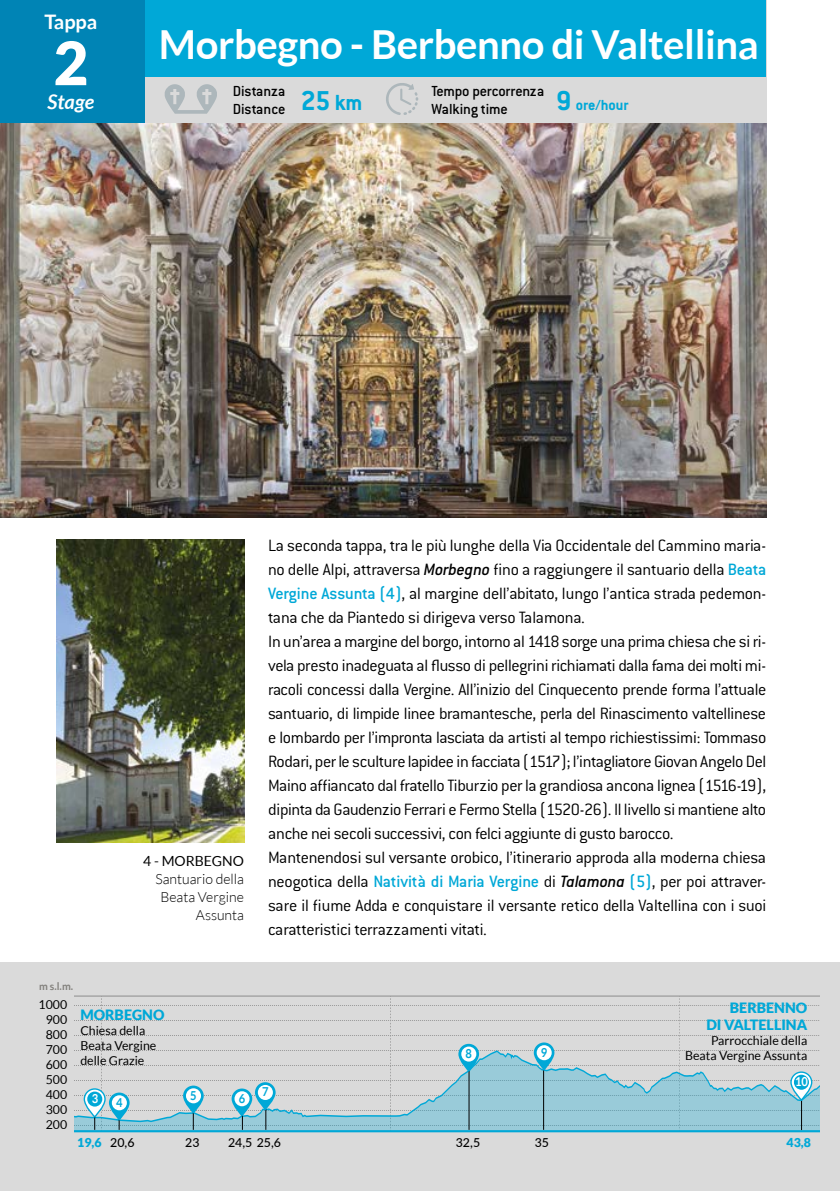
<style>
.page{position:relative;width:840px;height:1191px;background:#fff}
.page>*{position:absolute;margin:0;border:0;box-sizing:border-box;transform-origin:0 0}
.t1{font:900 60px "Lato";color:#fff}
.t2{font:700 40px "Lato";letter-spacing:-.01em;color:#fff}
.t3{font:700 20px "Lato";color:#fff}
.t4{font:italic 700 20px "Lato";color:#fff}
.t5{font:300 18px/24px "Conduit ITC";letter-spacing:-.02em;color:#000}
.t6{font:500 16px/18px "Conduit ITC";letter-spacing:-.01em;color:#000}
.t7{font:700 16px "Conduit ITC";color:#00a8d7}
.t8{font:900 14.2px/17.2px "Lato";color:#00a8d7;text-align:right}
.t9{font:300 14px/18px "Lato";color:#000;text-align:right}
.t10{font:14px "Lato";color:#000}
.t11{font:12.4px/15px "Lato";color:#000;text-align:center}
.t12{font:500 12.4px "Lato";color:#000}
.t13{font:900 12.4px "Lato";color:#00a8d7}
.t14{font:700 12.4px "Lato";color:#00a8d7;scale:.9 1}
.t15{font:700 12.4px "Lato";color:#fff;scale:.9 1}
.t16{font:700 10.4px "Lato";color:#83817d}
.s1{font-size:30px}
.s2{font-weight:500;font-style:italic}
.s3{font-weight:500;color:#00a8d7}
.s4{font-weight:500;color:#000}
</style>
<div class="page">
<img style="left:0;top:122px;width:765px;height:396px">
<div style="left:125px;top:0;width:640px;height:122px;background:#dadada"></div>
<div style="left:120px;top:0;width:645px;height:76px;background:#00a8d7"></div>
<div style="left:0;top:962px;width:839px;height:229px;background:#dadada"></div>
<div style="left:0;top:0;width:144px;height:122px;background:#0084b5"></div>
<svg style="left:164px;top:84px;width:53px;height:30px"></svg>
<svg style="left:386px;top:83px;width:32px;height:32px"></svg>
<hr style="left:75px;top:995px;width:743px;height:1px;background:#000">
<hr style="left:75px;top:1130px;width:743px;height:2px;background:#00a8d7">
<svg style="left:75px;top:996px;width:743px;height:134px"></svg>
<hr style="left:800px;top:1100px;width:1px;height:30px;background:#000">
<svg style="left:109px;top:1092px;width:20px;height:28px"></svg>
<div style="left:112px;top:1095px;width:15px;height:15px;background:#fff;border-radius:50%"></div>
<svg style="left:183px;top:1085px;width:21px;height:28px"></svg>
<div style="left:186px;top:1088px;width:15px;height:15px;background:#fff;border-radius:50%"></div>
<svg style="left:458px;top:1043px;width:21px;height:28px"></svg>
<div style="left:461px;top:1046px;width:15px;height:15px;background:#fff;border-radius:50%"></div>
<svg style="left:533px;top:1042px;width:21px;height:28px"></svg>
<div style="left:536px;top:1045px;width:15px;height:15px;background:#fff;border-radius:50%"></div>
<svg style="left:231px;top:1088px;width:21px;height:28px"></svg>
<div style="left:234px;top:1091px;width:15px;height:15px;background:#fff;border-radius:50%"></div>
<svg style="left:255px;top:1082px;width:20px;height:28px"></svg>
<div style="left:258px;top:1085px;width:15px;height:15px;background:#fff;border-radius:50%"></div>
<svg style="left:84px;top:1088px;width:22px;height:29px"></svg>
<div style="left:87px;top:1091px;width:15px;height:15px;background:#00a8d7;border-radius:50%"></div>
<svg style="left:789px;top:1071px;width:22px;height:29px"></svg>
<div style="left:793px;top:1074px;width:15px;height:15px;background:#00a8d7;border-radius:50%"></div>
<img style="left:57px;top:539px;width:187px;height:303px">
<p class="t3" style="left:44px;top:10px;width:54px">Tappa</p>
<h1 class="t1" style="left:53px;top:28px;width:36px">2</h1>
<p class="t4" style="left:48px;top:90px;width:48px">Stage</p>
<h2 class="t2" style="left:159px;top:21px;width:601px">Morbegno - Berbenno di Valtellina</h2>
<p class="t6" style="left:232px;top:82px;width:131px">Distanza<br>Distance <sup>25</sup> <sup>km</sup></p>
<p class="t6" style="left:431px;top:82px;width:114px">Tempo percorrenza<br>Walking time</p>
<p class="t7" style="left:556px;top:96px;width:74px"><span class="s1">9</span> ore/hour</p>
<p class="t16" style="left:39px;top:980px;width:36px">m s.l.m.</p>
<p class="t10" style="left:143px;top:853px;width:102px">4 - MORBEGNO</p>
<p class="t9" style="left:155px;top:870px;width:90px">Santuario della<br>Beata Vergine<br>Assunta</p>
<p class="t5" style="left:268px;top:534px;width:499px">La seconda tappa, tra le più lunghe della Via Occidentale del Cammino maria&shy;no delle Alpi, attraversa <span class="s2">Morbegno</span> fino a raggiungere il santuario della <span class="s3">Beata Vergine Assunta (4)</span>, al margine dell’abitato, lungo l’antica strada pedemon&shy;tana che da Piantedo si dirigeva verso Talamona.<br>In un’area a margine del borgo, intorno al 1418 sorge una prima chiesa che si ri&shy;vela presto inadeguata al flusso di pellegrini richiamati dalla fama dei molti mi&shy;racoli concessi dalla Vergine. All’inizio del Cinquecento prende forma l’attuale santuario, di limpide linee bramantesche, perla del Rinascimento valtellinese e lombardo per l’impronta lasciata da artisti al tempo richiestissimi: Tommaso Rodari, per le sculture lapidee in facciata (1517); l’intagliatore Giovan Angelo Del Maino affiancato dal fratello Tiburzio per la grandiosa ancona lignea (1516-19), dipinta da Gaudenzio Ferrari e Fermo Stella (1520-26). Il livello si mantiene alto anche nei secoli successivi, con felci aggiunte di gusto barocco.<br>Mantenendosi sul versante orobico, l’itinerario approda alla moderna chiesa neogotica della <span class="s3">Natività di Maria Vergine</span> di <span class="s2">Talamona</span> <span class="s3">(5)</span>, per poi attraver&shy;sare il fiume Adda e conquistare il versante retico della Valtellina con i suoi caratteristici terrazzamenti vitati.</p>
<p class="t11" style="left:39px;top:997px;width:30px">1000<br>900<br>800<br>700<br>600<br>500<br>400<br>300<br>200</p>
<p class="t8" style="left:80px;top:1006px;width:85px">MORBEGNO</p>
<p class="t11" style="left:80px;top:1023px;width:77px;text-align:left">Chiesa della<br>Beata Vergine delle Grazie</p>
<p class="t14" style="left:465px;top:1046px;width:9px">8</p>
<p class="t14" style="left:540px;top:1045px;width:9px">9</p>
<p class="t8" style="left:706px;top:999px;width:102px">BERBENNO<br>DI VALTELLINA</p>
<p class="t11" style="left:684px;top:1033px;width:124px;text-align:right">Parrocchiale della<br>Beata Vergine Assunta</p>
<p class="t15" style="left:794px;top:1074px;width:16px">10</p>
<p class="t14" style="left:262px;top:1084px;width:9px">7</p>
<p class="t14" style="left:190px;top:1088px;width:9px">5</p>
<p class="t14" style="left:238px;top:1091px;width:9px">6</p>
<p class="t15" style="left:92px;top:1091px;width:9px">3</p>
<p class="t13" style="left:77px;top:1135px;width:59px">19,6 <span class="s4">20,6</span></p>
<p class="t12" style="left:185px;top:1133px;width:16px">23</p>
<p class="t12" style="left:228px;top:1133px;width:54px">24,5 25,6</p>
<p class="t12" style="left:455px;top:1133px;width:26px">32,5</p>
<p class="t12" style="left:534px;top:1133px;width:16px">35</p>
<p class="t13" style="left:786px;top:1135px;width:26px">43,8</p>
<p class="t14" style="left:116px;top:1095px;width:9px">4</p>
</div>
